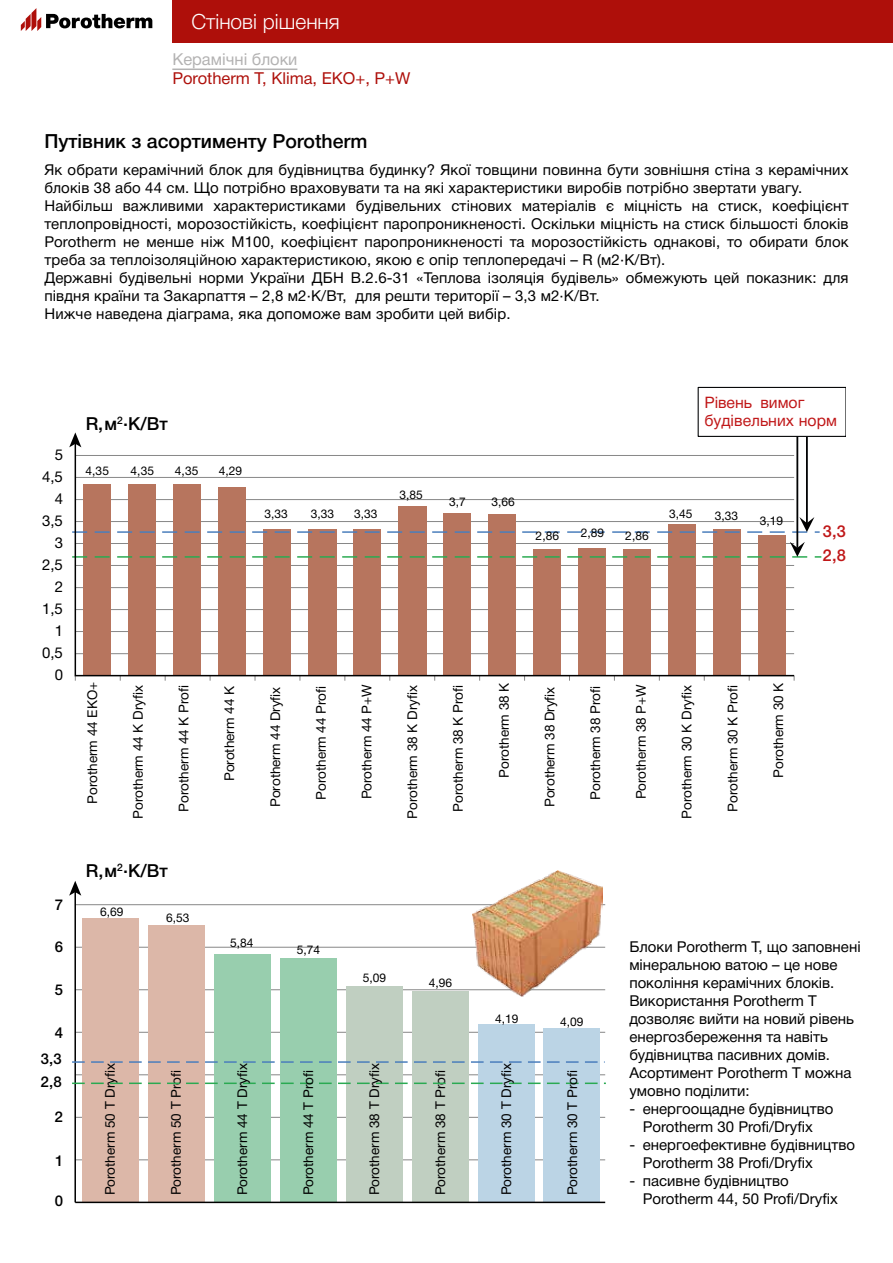
<style>
.page{position:relative;width:893px;height:1263px;background:#fff}
.page>*{position:absolute;margin:0;border:0;box-sizing:border-box;transform-origin:0 0}
.t1{font:300 21px "Helvetica Neue Cyr";color:#fff}
.t2{font:500 19.5px "Helvetica Neue Cyr";color:#000}
.t3{font:500 18px "Helvetica Neue Cyr";color:#000}
.t4{font:16.5px "Helvetica Neue Cyr";color:#ae0f0a}
.t5{font:16.5px "Helvetica Neue Cyr";color:#b3b2b2}
.t6{font:500 16.5px/23.7px "Helvetica Neue Cyr";color:#c01718}
.t7{font:15.9px/18.9px "Helvetica Neue Cyr";color:#c01718}
.t8{font:15px/18px "Helvetica Neue Cyr";letter-spacing:.01em;color:#000}
.t9{font:500 15px "Helvetica Neue Cyr";color:#000}
.t10{font:13.5px "Helvetica Neue Cyr";color:#000}
.t11{font:12px "Helvetica Neue Cyr";letter-spacing:.005em;color:#000}
</style>
<div class="page">
<svg style="left:21px;top:8px;width:131px;height:23px"></svg>
<div style="left:173px;top:0;width:720px;height:43px;background:#ae0f0a"></div>
<hr style="left:172px;top:69px;width:125px;height:1px;background:#b3b2b2">
<svg style="left:698px;top:387px;width:147px;height:50px"></svg>
<hr style="left:806px;top:437px;width:2px;height:86px;background:#010203">
<svg style="left:72px;top:517px;width:748px;height:16px"></svg>
<hr style="left:796px;top:436px;width:2px;height:112px;background:#010203">
<svg style="left:72px;top:542px;width:749px;height:16px"></svg>
<svg style="left:74px;top:446px;width:722px;height:231px"></svg>
<svg style="left:69px;top:432px;width:12px;height:15px"></svg>
<hr style="left:75px;top:1159px;width:530px;height:1px;background:#878787">
<hr style="left:75px;top:1117px;width:530px;height:1px;background:#878787">
<hr style="left:75px;top:1032px;width:530px;height:1px;background:#878787">
<hr style="left:75px;top:1074px;width:530px;height:1px;background:#878787">
<hr style="left:75px;top:989px;width:530px;height:1px;background:#878787">
<hr style="left:75px;top:947px;width:530px;height:1px;background:#878787">
<hr style="left:75px;top:904px;width:530px;height:1px;background:#878787">
<div style="left:82px;top:918px;width:57px;height:284px;background:#dcb7a8"></div>
<div style="left:148px;top:925px;width:56px;height:277px;background:#dcb7a8"></div>
<div style="left:214px;top:954px;width:56px;height:248px;background:#98ceae"></div>
<div style="left:280px;top:958px;width:56px;height:244px;background:#98ceae"></div>
<div style="left:346px;top:986px;width:56px;height:216px;background:#c0cfc1"></div>
<div style="left:412px;top:991px;width:56px;height:211px;background:#c0cfc1"></div>
<div style="left:478px;top:1024px;width:56px;height:178px;background:#bbd4e5"></div>
<div style="left:544px;top:1028px;width:56px;height:174px;background:#bbd4e5"></div>
<hr style="left:74px;top:891px;width:2px;height:311px;background:#000">
<svg style="left:69px;top:881px;width:12px;height:15px"></svg>
<hr style="left:75px;top:1201px;width:530px;height:2px;background:#000">
<svg style="left:72px;top:1061px;width:533px;height:2px"></svg>
<svg style="left:72px;top:1082px;width:534px;height:2px"></svg>
<img style="left:473px;top:870px;width:129px;height:126px">
<h1 class="t1" style="left:191px;top:10px;width:150px">Стінові рішення</h1>
<p class="t5" style="left:172px;top:50px;width:127px">Керамічні блоки</p>
<p class="t4" style="left:172px;top:69px;width:240px">Porotherm T, Klima, EKO+, P+W</p>
<h2 class="t2" style="left:44px;top:131px;width:325px">Путівник з асортименту Porotherm</h2>
<p class="t8" style="left:44px;top:161px;width:806px">Як обрати керамічний блок для будівництва будинку? Якої товщини повинна бути зовнішня стіна з керамічних блоків 38 або 44 см. Що потрібно враховувати та на які характеристики виробів потрібно звертати увагу.<br>Найбільш важливими характеристиками будівельних стінових матеріалів є міцність на стиск, коефіцієнт теплопровідності, морозостійкість, коефіцієнт паропроникненості. Оскільки міцність на стиск більшості блоків Porotherm не менше ніж М100, коефіцієнт паропроникненості та морозостійкість однакові, то обирати блок треба за теплоізоляційною характеристикою, якою є опір теплопередачі – R (м2∙К/Вт).<br>Державні будівельні норми України ДБН В.2.6-31 «Теплова ізоляція будівель» обмежують цей показник: для півдня країни та Закарпаття – 2,8 м2∙К/Вт, для решти території – 3,3 м2∙К/Вт.<br>Нижче наведена діаграма, яка допоможе вам зробити цей вибір.</p>
<p class="t8" style="left:55px;top:446px;width:10px">5</p>
<p class="t8" style="left:42px;top:468px;width:22px">4,5</p>
<p class="t8" style="left:55px;top:490px;width:10px">4</p>
<p class="t8" style="left:42px;top:512px;width:22px">3,5</p>
<p class="t8" style="left:55px;top:534px;width:10px">3</p>
<p class="t8" style="left:42px;top:556px;width:22px">2,5</p>
<p class="t8" style="left:55px;top:578px;width:10px">2</p>
<p class="t8" style="left:42px;top:600px;width:22px">1,5</p>
<p class="t8" style="left:55px;top:622px;width:10px">1</p>
<p class="t8" style="left:42px;top:644px;width:22px">0,5</p>
<p class="t8" style="left:55px;top:666px;width:10px">0</p>
<p class="t9" style="left:55px;top:897px;width:10px">7</p>
<p class="t9" style="left:55px;top:938px;width:10px">6</p>
<p class="t9" style="left:55px;top:981px;width:10px">5</p>
<p class="t9" style="left:55px;top:1024px;width:10px">4</p>
<p class="t9" style="left:41px;top:1050px;width:22px">3,3</p>
<p class="t9" style="left:41px;top:1074px;width:22px">2,8</p>
<p class="t9" style="left:55px;top:1109px;width:10px">2</p>
<p class="t9" style="left:55px;top:1152px;width:10px">1</p>
<p class="t9" style="left:55px;top:1193px;width:10px">0</p>
<p class="t3" style="left:86px;top:414px;width:84px">R, м<sup>2</sup>·К/Вт</p>
<p class="t11" style="left:86px;top:465px;width:25px">4,35</p>
<p class="t11" style="left:131px;top:465px;width:25px">4,35</p>
<p class="t11" style="left:175px;top:465px;width:25px">4,35</p>
<p class="t11" style="left:219px;top:465px;width:25px">4,29</p>
<p class="t11" style="left:264px;top:507px;width:25px">3,33</p>
<p class="t11" style="left:311px;top:507px;width:25px">3,33</p>
<p class="t11" style="left:354px;top:507px;width:25px">3,33</p>
<p class="t11" style="left:399px;top:488px;width:25px">3,85</p>
<p class="t7" style="left:704px;top:393px;width:134px">Рівень вимог будівельних норм</p>
<p class="t11" style="left:449px;top:495px;width:18px">3,7</p>
<p class="t11" style="left:491px;top:495px;width:25px">3,66</p>
<p class="t11" style="left:536px;top:529px;width:25px">2,86</p>
<p class="t11" style="left:581px;top:526px;width:25px">2,89</p>
<p class="t11" style="left:625px;top:529px;width:25px">2,86</p>
<p class="t11" style="left:669px;top:507px;width:25px">3,45</p>
<p class="t11" style="left:715px;top:509px;width:25px">3,33</p>
<p class="t11" style="left:760px;top:514px;width:25px">3,19</p>
<p class="t6" style="left:823px;top:519px;width:25px">3,3<br>2,8</p>
<p class="t10" style="left:85px;top:803px;width:123px;rotate:-90deg">Porotherm 44 EKO+</p>
<p class="t10" style="left:131px;top:819px;width:135px;rotate:-90deg">Porotherm 44 K Dryfix</p>
<p class="t10" style="left:176px;top:811px;width:128px;rotate:-90deg">Porotherm 44 K Profi</p>
<p class="t10" style="left:222px;top:781px;width:96px;rotate:-90deg">Porotherm 44 K</p>
<p class="t10" style="left:268px;top:807px;width:122px;rotate:-90deg">Porotherm 44 Dryfix</p>
<p class="t10" style="left:314px;top:800px;width:115px;rotate:-90deg">Porotherm 44 Profi</p>
<p class="t10" style="left:359px;top:799px;width:117px;rotate:-90deg">Porotherm 44 P+W</p>
<p class="t10" style="left:405px;top:819px;width:135px;rotate:-90deg">Porotherm 38 K Dryfix</p>
<p class="t10" style="left:451px;top:811px;width:128px;rotate:-90deg">Porotherm 38 K Profi</p>
<p class="t10" style="left:497px;top:777px;width:96px;rotate:-90deg">Porotherm 38 K</p>
<p class="t10" style="left:542px;top:807px;width:122px;rotate:-90deg">Porotherm 38 Dryfix</p>
<p class="t10" style="left:588px;top:800px;width:115px;rotate:-90deg">Porotherm 38 Profi</p>
<p class="t10" style="left:634px;top:799px;width:117px;rotate:-90deg">Porotherm 38 P+W</p>
<p class="t10" style="left:679px;top:819px;width:135px;rotate:-90deg">Porotherm 30 K Dryfix</p>
<p class="t10" style="left:725px;top:811px;width:128px;rotate:-90deg">Porotherm 30 K Profi</p>
<p class="t10" style="left:771px;top:777px;width:96px;rotate:-90deg">Porotherm 30 K</p>
<p class="t3" style="left:86px;top:861px;width:84px">R, м<sup>2</sup>·К/Вт</p>
<p class="t11" style="left:100px;top:905px;width:25px">6,69</p>
<p class="t11" style="left:166px;top:911px;width:25px">6,53</p>
<p class="t11" style="left:230px;top:936px;width:25px">5,84</p>
<p class="t11" style="left:297px;top:943px;width:25px">5,74</p>
<p class="t11" style="left:363px;top:971px;width:25px">5,09</p>
<p class="t11" style="left:429px;top:977px;width:25px">4,96</p>
<p class="t11" style="left:495px;top:1012px;width:25px">4,19</p>
<p class="t11" style="left:560px;top:1015px;width:25px">4,09</p>
<p class="t10" style="left:103px;top:1195px;width:134px;rotate:-90deg">Porotherm 50 T Dryfix</p>
<p class="t10" style="left:169px;top:1195px;width:127px;rotate:-90deg">Porotherm 50 T Profi</p>
<p class="t10" style="left:433px;top:1195px;width:127px;rotate:-90deg">Porotherm 38 T Profi</p>
<p class="t10" style="left:235px;top:1195px;width:134px;rotate:-90deg">Porotherm 44 T Dryfix</p>
<p class="t10" style="left:301px;top:1195px;width:127px;rotate:-90deg">Porotherm 44 T Profi</p>
<p class="t10" style="left:367px;top:1195px;width:134px;rotate:-90deg">Porotherm 38 T Dryfix</p>
<p class="t10" style="left:499px;top:1195px;width:133px;rotate:-90deg">Porotherm 30 T Dryfix</p>
<p class="t10" style="left:565px;top:1195px;width:127px;rotate:-90deg">Porotherm 30 T Profi</p>
<p class="t8" style="left:629px;top:938px;width:233px">Блоки Porotherm T, що заповнені мінеральною ватою – це нове покоління керамічних блоків.<br>Використання Porotherm T дозволяє вийти на новий рівень енергозбереження та навіть будівництва пасивних домів.<br>Асортимент Porotherm T можна умовно поділити:</p>
<p class="t8" style="left:629px;top:1100px;width:206px;text-align:center">- енергоощадне будівництво<br>Porotherm 30 Profi/Dryfix</p>
<p class="t8" style="left:643px;top:1136px;width:214px;text-indent:-14px">- енергоефективне будівництво<br>Porotherm 38 Profi/Dryfix</p>
<p class="t8" style="left:643px;top:1172px;width:197px;text-indent:-14px">- пасивне будівництво<br>Porotherm 44, 50 Profi/Dryfix</p>
</div>
